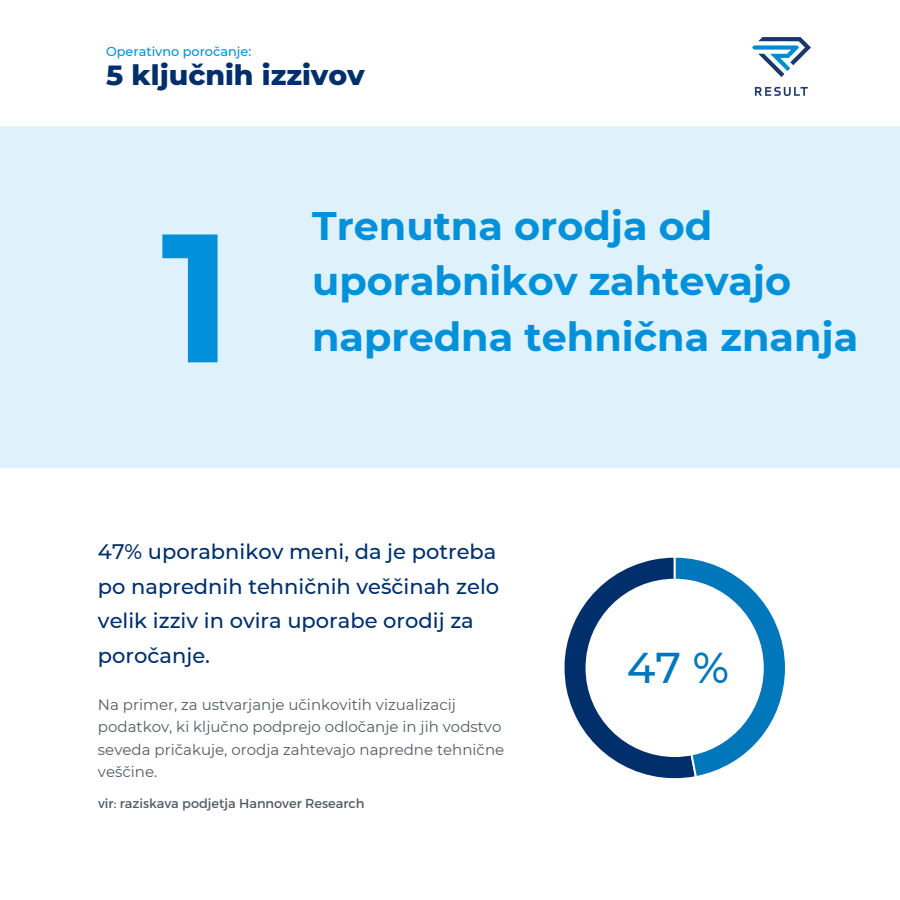
<style>
.page{position:relative;width:900px;height:900px;background:#fff}
.page>*{position:absolute;margin:0;border:0;box-sizing:border-box;transform-origin:0 0}
.t1{font:700 182.7px "Montserrat";color:#0091da}
.t2{font:500 43px "Montserrat";color:#0076bb}
.t3{font:700 39.8px/55.5px "Montserrat";color:#0091da}
.t4{font:800 28.3px "Montserrat";color:#002f6c}
.t5{font:500 21px/34.5px "Montserrat";color:#002f6c}
.t6{font:15px/22.5px "Montserrat";color:#535c64}
.t7{font:13px "Montserrat";color:#535c64}
.t8{font:500 12.8px "Montserrat";color:#0091da}
</style>
<div class="page">
<div style="left:0;top:126px;width:900px;height:342px;background:#dff1fa"></div>
<img style="left:752px;top:37px;width:58px;height:58px">
<svg style="left:564px;top:557px;width:116px;height:222px;fill:#002f6c"></svg>
<svg style="left:674px;top:557px;width:111px;height:221px"></svg>
<div style="left:586px;top:580px;width:177px;height:176px;background:#fff;border-radius:50%"></div>
<p class="t8" style="left:106px;top:44px;width:147px">Operativno poročanje:</p>
<p class="t4" style="left:106px;top:57px;width:260px">5 ključnih izzivov</p>
<p class="t1" style="left:161px;top:186px;width:73px">1</p>
<p class="t3" style="left:312px;top:198px;width:481px">Trenutna orodja od uporabnikov zahtevajo</p>
<p class="t3" style="left:312px;top:309px;width:548px">napredna tehnična znanja</p>
<p class="t5" style="left:98px;top:534px;width:403px">47% uporabnikov meni, da je potreba po naprednih tehničnih veščinah zelo velik izziv in ovira uporabe orodij za poročanje.</p>
<p class="t6" style="left:98px;top:693px;width:408px">Na primer, za ustvarjanje učinkovitih vizualizacij podatkov, ki ključno podprejo odločanje in jih vodstvo seveda pričakuje, orodja zahtevajo napredne tehnične veščine.</p>
<p class="t7" style="left:98px;top:794px;width:268px">vir: raziskava podjetja Hannover Research</p>
<p class="t2" style="left:627px;top:641px;width:104px">47 %</p>
</div>
